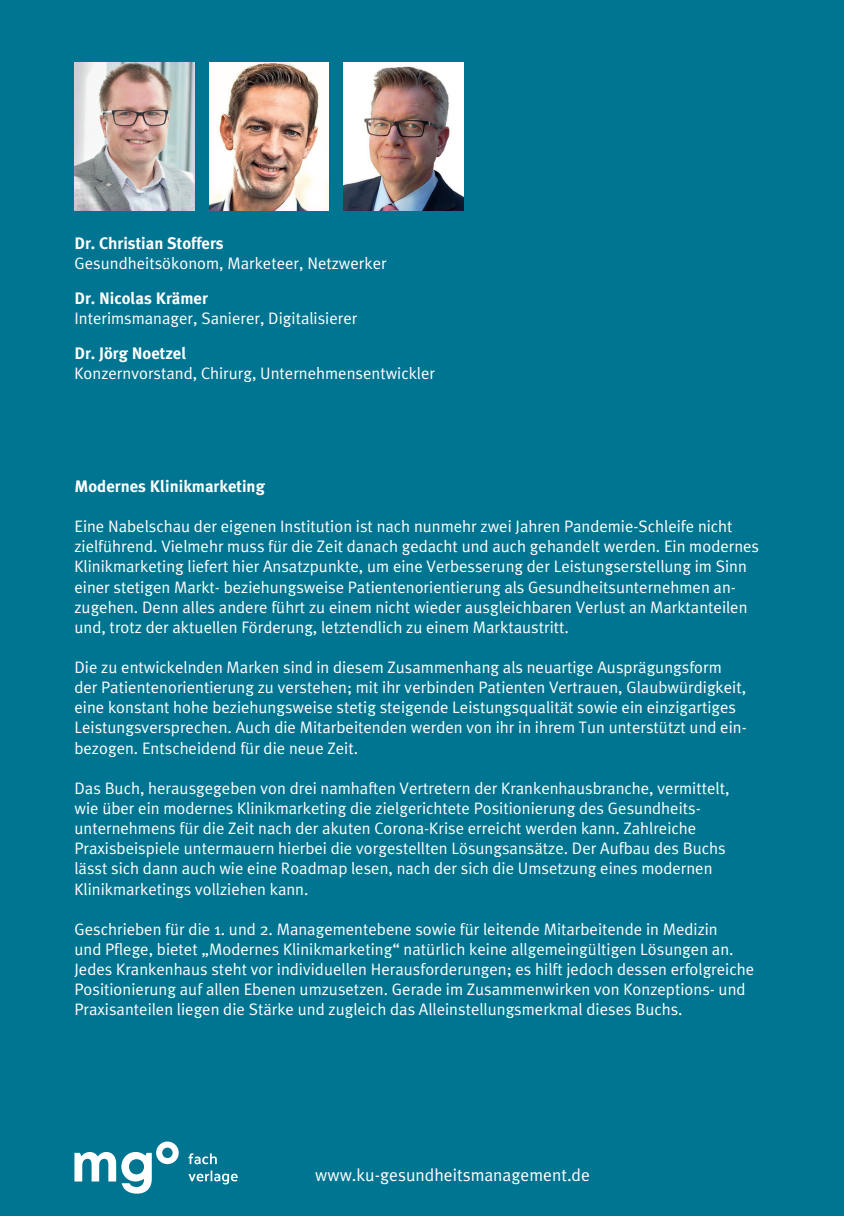
<style>
.page{position:relative;width:844px;height:1216px;background:#fff}
.page>*{position:absolute;margin:0;border:0;box-sizing:border-box;transform-origin:0 0}
.t1{font:17.5px "Meta Plus Normal";color:#fff}
.t2{font:16.62px/20.1px "Meta Plus Normal";color:#fff}
.t3{font:700 16.62px "Meta Plus";color:#fff}
</style>
<div class="page">
<div style="left:0;top:0;width:843px;height:1215px;background:#007591"></div>
<img style="left:74px;top:62px;width:120px;height:149px">
<img style="left:209px;top:62px;width:120px;height:149px">
<img style="left:344px;top:62px;width:119px;height:149px">
<svg style="left:74px;top:1141px;width:164px;height:52px"></svg>
<hr style="left:843px;top:0;width:1px;height:1215px;background:#007591">
<p class="t3" style="left:74px;top:233px;width:151px">Dr. Christian Stoffers</p>
<p class="t2" style="left:74px;top:253px;width:314px">Gesundheitsökonom, Marketeer, Netzwerker</p>
<p class="t3" style="left:74px;top:289px;width:135px">Dr. Nicolas Krämer</p>
<p class="t2" style="left:74px;top:308px;width:284px">Interimsmanager, Sanierer, Digitalisierer</p>
<p class="t3" style="left:74px;top:344px;width:113px">Dr. Jörg Noetzel</p>
<p class="t2" style="left:74px;top:363px;width:362px">Konzernvorstand, Chirurg, Unternehmensentwickler</p>
<p class="t3" style="left:74px;top:476px;width:192px">Modernes Klinikmarketing</p>
<p class="t2" style="left:74px;top:516px;width:686px">Eine Nabelschau der eigenen Institution ist nach nunmehr zwei Jahren Pandemie-Schleife nicht zielführend. Vielmehr muss für die Zeit danach gedacht und auch gehandelt werden. Ein modernes Klinikmarketing liefert hier Ansatzpunkte, um eine Verbesserung der Leistungserstellung im Sinn einer stetigen Markt- beziehungsweise Patientenorientierung als Gesundheitsunternehmen an&shy;zugehen. Denn alles andere führt zu einem nicht wieder ausgleichbaren Verlust an Marktanteilen und, trotz der aktuellen Förderung, letztendlich zu einem Marktaustritt.</p>
<p class="t2" style="left:74px;top:657px;width:673px">Die zu entwickelnden Marken sind in diesem Zusammenhang als neuartige Ausprägungsform der Patientenorientierung zu verstehen; mit ihr verbinden Patienten Vertrauen, Glaubwürdigkeit, eine konstant hohe beziehungsweise stetig steigende Leistungsqualität sowie ein einzigartiges Leistungsversprechen. Auch die Mitarbeitenden werden von ihr in ihrem Tun unterstützt und ein&shy;bezogen. Entscheidend für die neue Zeit.</p>
<p class="t2" style="left:74px;top:777px;width:656px">Das Buch, herausgegeben von drei namhaften Vertretern der Krankenhausbranche, vermittelt, wie über ein modernes Klinikmarketing die zielgerichtete Positionierung des Gesundheits&shy;unternehmens für die Zeit nach der akuten Corona-Krise erreicht werden kann. Zahlreiche Praxisbeispiele untermauern hierbei die vorgestellten Lösungsansätze. Der Aufbau des Buchs lässt sich dann auch wie eine Roadmap lesen, nach der sich die Umsetzung eines modernen Klinikmarketings vollziehen kann.</p>
<p class="t2" style="left:74px;top:918px;width:681px">Geschrieben für die 1. und 2. Managementebene sowie für leitende Mitarbeitende in Medizin<br>und Pflege, bietet „Modernes Klinikmarketing“ natürlich keine allgemeingültigen Lösungen an.<br>Jedes Krankenhaus steht vor individuellen Herausforderungen; es hilft jedoch dessen erfolgreiche Positionierung auf allen Ebenen umzusetzen. Gerade im Zusammenwirken von Konzeptions- und Praxisanteilen liegen die Stärke und zugleich das Alleinstellungsmerkmal dieses Buchs.</p>
<p class="t1" style="left:315px;top:1164px;width:276px">www.ku-gesundheitsmanagement.de</p>
</div>
